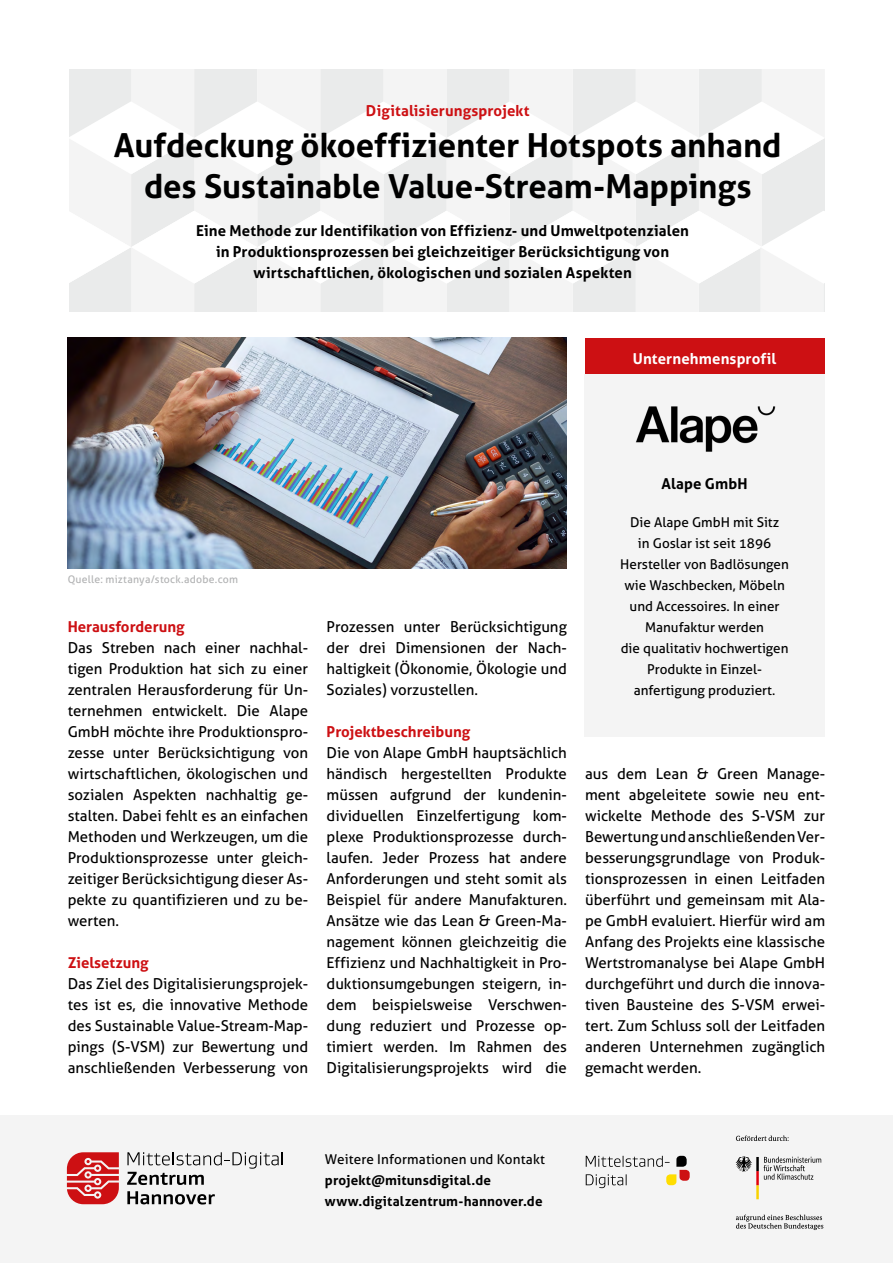
<style>
.page{position:relative;width:893px;height:1263px;background:#fff}
.page>*{position:absolute;margin:0;border:0;box-sizing:border-box;transform-origin:0 0}
.t1{font:700 33px/40.5px "Aller";letter-spacing:-.005em;color:#000;text-align:center}
.t2{font:15px/21px "Aller";color:#000;text-align:justify}
.t3{font:700 15px/21px "Aller";letter-spacing:.01em;color:#000;text-align:center}
.t4{font:700 15px "Aller";color:#cd1013}
.t5{font:700 15px "Aller";letter-spacing:.01em;color:#fff}
.t6{font:13.5px/21px "Aller";color:#000;text-align:center}
.t7{font:700 13.5px/21px "Aller";letter-spacing:.015em;color:#000}
.t8{font:10.5px "Aller";letter-spacing:.02em;color:#b1b2b3}
</style>
<div class="page">
<svg style="left:69px;top:69px;width:756px;height:243px"></svg>
<div style="left:585px;top:338px;width:240px;height:36px;background:#cd1013"></div>
<div style="left:585px;top:374px;width:240px;height:363px;background:#f4f4f4"></div>
<div style="left:0;top:1115px;width:893px;height:148px;background:#f4f4f4"></div>
<img style="left:68px;top:337px;width:499px;height:232px">
<img style="left:636px;top:406px;width:140px;height:46px">
<svg style="left:586px;top:1156px;width:104px;height:32px"></svg>
<svg style="left:736px;top:1135px;width:53px;height:6px"></svg>
<svg style="left:736px;top:1214px;width:87px;height:16px"></svg>
<svg style="left:736px;top:1156px;width:85px;height:43px"></svg>
<svg style="left:127px;top:1152px;width:156px;height:33px"></svg>
<svg style="left:127px;top:1191px;width:88px;height:13px"></svg>
<svg style="left:67px;top:1152px;width:52px;height:52px"></svg>
<p class="t4" style="left:366px;top:102px;width:165px">Digitalisierungsprojekt</p>
<h1 class="t1" style="left:114px;top:125px;width:669px">Aufdeckung ökoeffizienter Hotspots anhand des Sustainable Value-Stream-Mappings</h1>
<p class="t3" style="left:196px;top:220px;width:494px">Eine Methode zur Identifikation von Effizienz- und Umweltpotenzialen in Produktionsprozessen bei gleichzeitiger Berücksichtigung von wirtschaftlichen, ökologischen und sozialen Aspekten</p>
<p class="t5" style="left:633px;top:349px;width:145px">Unternehmensprofil</p>
<p class="t8" style="left:68px;top:572px;width:172px">Quelle: miztanya/stock.adobe.com</p>
<p class="t4" style="left:68px;top:617px;width:118px">Herausforderung</p>
<p class="t2" style="left:68px;top:637px;width:242px">Das Streben nach einer nachhal&shy;tigen Produktion hat sich zu einer zentralen Herausforderung für Un&shy;ternehmen entwickelt. Die Alape GmbH möchte ihre Produktionspro&shy;zesse unter Berücksichtigung von wirtschaftlichen, ökologischen und sozialen Aspekten nachhaltig ge&shy;stalten. Dabei fehlt es an einfachen Methoden und Werkzeugen, um die Produktionsprozesse unter gleich&shy;zeitiger Berücksichtigung dieser As&shy;pekte zu quantifizieren und zu be&shy;werten.</p>
<p class="t4" style="left:68px;top:953px;width:82px">Zielsetzung</p>
<p class="t2" style="left:68px;top:973px;width:242px">Das Ziel des Digitalisierungsprojek&shy;tes ist es, die innovative Methode des Sustainable Value-Stream-Map&shy;pings (S-VSM) zur Bewertung und anschließenden Verbesserung von</p>
<p class="t2" style="left:327px;top:616px;width:242px">Prozessen unter Berücksichtigung der drei Dimensionen der Nach&shy;haltigkeit (Ökonomie, Ökologie und Soziales) vorzustellen.</p>
<p class="t4" style="left:327px;top:722px;width:145px">Projektbeschreibung</p>
<p class="t2" style="left:327px;top:742px;width:242px">Die von Alape GmbH hauptsächlich händisch hergestellten Produkte müssen aufgrund der kundenin&shy;dividuellen Einzelfertigung kom&shy;plexe Produktionsprozesse durch&shy;laufen. Jeder Prozess hat andere Anforderungen und steht somit als Beispiel für andere Manufakturen.<br>Ansätze wie das Lean &amp; Green-Ma&shy;nagement können gleichzeitig die Effizienz und Nachhaltigkeit in Pro&shy;duktionsumgebungen steigern, in&shy;dem beispielsweise Verschwen&shy;dung reduziert und Prozesse op&shy;timiert werden. Im Rahmen des Digitalisierungsprojekts wird die</p>
<p class="t3" style="left:661px;top:473px;width:88px">Alape GmbH</p>
<p class="t6" style="left:620px;top:511px;width:170px">Die Alape GmbH mit Sitz<br>in Goslar ist seit 1896<br>Hersteller von Badlösungen wie Waschbecken, Möbeln und Accessoires. In einer<br>Manufaktur werden<br>die qualitativ hochwertigen<br>Produkte in Einzel&shy;anfertigung produziert.</p>
<p class="t2" style="left:585px;top:763px;width:242px">aus dem Lean &amp; Green Manage&shy;ment abgeleitete sowie neu ent&shy;wickelte Methode des S-VSM zur Bewertung und anschließenden Ver&shy;besserungsgrundlage von Produk&shy;tionsprozessen in einen Leitfaden überführt und gemeinsam mit Ala&shy;pe GmbH evaluiert. Hierfür wird am Anfang des Projekts eine klassische Wertstromanalyse bei Alape GmbH durchgeführt und durch die innova&shy;tiven Bausteine des S-VSM erwei&shy;tert. Zum Schluss soll der Leitfaden anderen Unternehmen zugänglich gemacht werden.</p>
<p class="t6" style="left:325px;top:1149px;width:222px">Weitere Informationen und Kontakt</p>
<p class="t7" style="left:325px;top:1170px;width:219px">projekt@mitunsdigital.de www.digitalzentrum-hannover.de</p>
</div>
